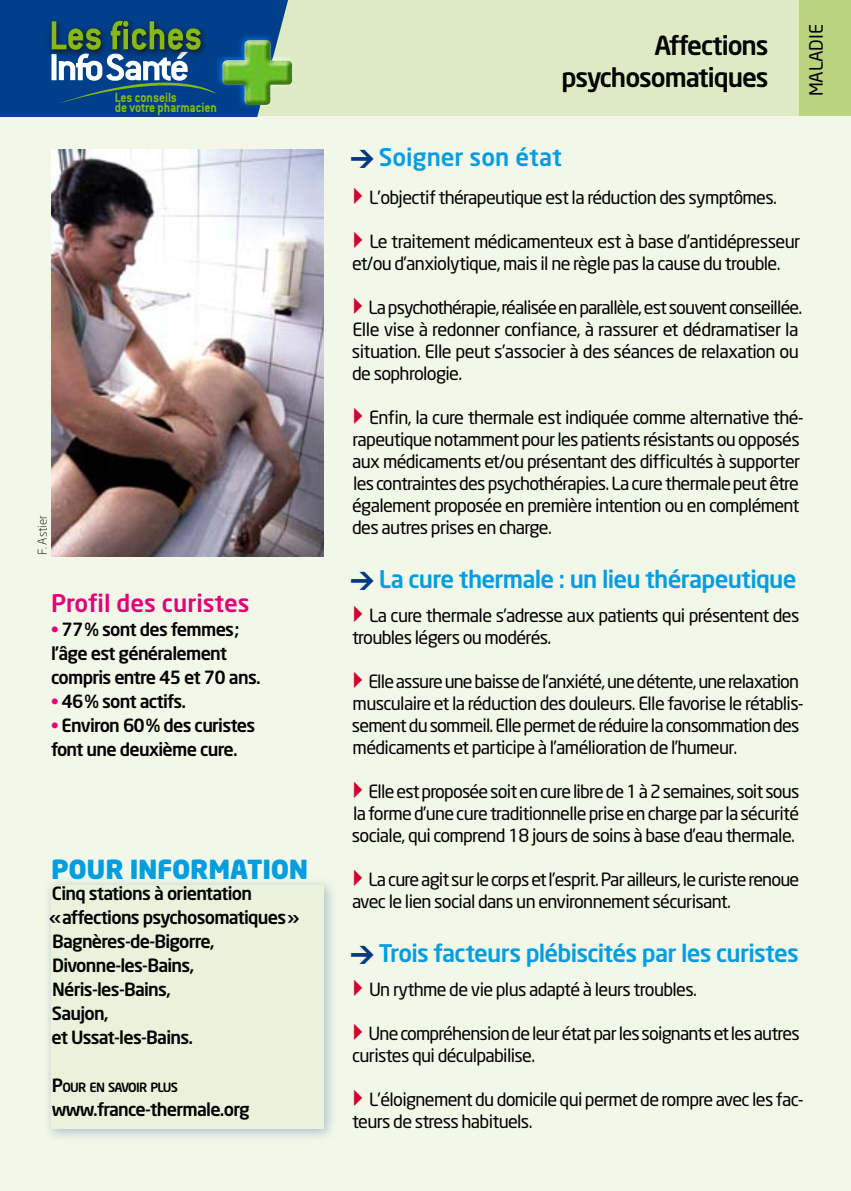
<style>
.page{position:relative;width:851px;height:1191px;background:#fff}
.page>*{position:absolute;margin:0;border:0;box-sizing:border-box;transform-origin:0 0}
.t1{font:500 26px/32px "Neo Sans";letter-spacing:-.04em;color:#000;text-align:right}
.t2{font:900 26px "Neo Sans";letter-spacing:-.01em;color:#009ee0}
.t3{font:500 24px "Neo Sans";letter-spacing:-.03em;color:#009ee0}
.t4{font:500 24px "Neo Sans";color:#e2007a}
.t5{font:500 24px "Neo Sans";color:#009ee0}
.t6{font:18.2px "Neo Sans";color:#000}
.t7{font:18px/22px "Neo Sans";letter-spacing:-.04em;color:#000}
.t8{font:500 18px/24px "Neo Sans";letter-spacing:-.04em;color:#000}
.t9{font:700 14.8px "Conduit ITC";letter-spacing:-.005em;color:#86b918;scale:.9 1}
.t10{font:500 12.6px "Neo Sans";letter-spacing:-.055em;color:#000}
.t11{font:300 12px "Neo Sans";color:#000}
.s1{color:#e2007a}
.s2{font-size:18px}
.s3{font-family:"DIN";font-weight:900;color:#003882}
.s4{color:#d4002f}
</style>
<div class="page">
<div style="left:0;top:0;width:850px;height:1191px;background:#f2f7e8"></div>
<div style="left:0;top:0;width:798px;height:116px;background:#ddeac3"></div>
<svg style="left:0;top:0;width:293px;height:116px;background:#296183"></svg>
<div style="left:799px;top:0;width:51px;height:116px;background:#bad37f"></div>
<img style="left:51px;top:150px;width:272px;height:406px">
<div style="left:41px;top:874px;width:297px;height:269px;background:#003882;opacity:.3"></div>
<div style="left:51px;top:884px;width:272px;height:244px;background:#ebf2dc"></div>
<p class="t9" style="left:115px;top:89px;width:71px">Les conseils</p>
<p class="t9" style="left:115px;top:98px;width:115px">de votre pharmacien</p>
<p class="t11" style="left:35px;top:555px;width:41px;rotate:-90deg">F. Astier</p>
<h2 class="t4" style="left:51px;top:588px;width:200px">Profil des curistes</h2>
<p class="t8" style="left:51px;top:617px;width:211px"><span class="s1">•</span> 77% sont des femmes; l’âge est généralement compris entre 45 et 70 ans.</p>
<p class="t8" style="left:51px;top:689px;width:137px"><span class="s1">•</span> 46% sont actifs.</p>
<p class="t8" style="left:51px;top:713px;width:206px"><span class="s1">•</span> Environ 60% des curistes font une deuxième cure.</p>
<h1 class="t2" style="left:51px;top:852px;width:227px">POUR INFORMATION</h1>
<p class="t8" style="left:49px;top:880px;width:252px">Cinq stations à orientation «affections psychosomatiques»<br>Bagnères-de-Bigorre,<br>Divonne-les-Bains,<br>Néris-les-Bains,<br>Saujon,<br>et Ussat-les-Bains.</p>
<p class="t10" style="left:52px;top:1079px;width:128px"><span class="s2">P</span>our en savoir plus</p>
<p class="t8" style="left:52px;top:1096px;width:199px">www.france-thermale.org</p>
<h1 class="t1" style="left:561px;top:28px;width:209px">Affections psychosomatiques</h1>
<p class="t6" style="left:804px;top:96px;width:74px;rotate:-90deg">maladi e</p>
<h2 class="t5" style="left:350px;top:142px;width:213px"><span class="s3">&gt;</span> Soigner son état</h2>
<p class="t7" style="left:344px;top:186px;width:433px"><span class="s4">✔</span>L’objectif thérapeutique est la réduction des symptômes.</p>
<p class="t7" style="left:352px;top:230px;width:450px;text-indent:-8px"><span class="s4">✔</span>Le traitement médicamenteux est à base d’antidépresseur et/ou d’anxiolytique, mais il ne règle pas la cause du trouble.</p>
<p class="t7" style="left:352px;top:296px;width:452px;text-indent:-7px"><span class="s4">✔</span>La psychothérapie, réalisée en parallèle, est souvent conseillée.<br>Elle vise à redonner confiance, à rassurer et dédramatiser la situation. Elle peut s’associer à des séances de relaxation ou de sophrologie.</p>
<p class="t7" style="left:352px;top:406px;width:453px;text-indent:-8px"><span class="s4">✔</span>Enfin, la cure thermale est indiquée comme alternative thé&shy;rapeutique notamment pour les patients résistants ou opposés aux médicaments et/ou présentant des difficultés à supporter les contraintes des psychothérapies. La cure thermale peut être également proposée en première intention ou en complément des autres prises en charge.</p>
<h2 class="t3" style="left:350px;top:564px;width:448px"><span class="s3">&gt;</span> La cure thermale : un lieu thérapeutique</h2>
<p class="t7" style="left:352px;top:604px;width:449px;text-indent:-7px"><span class="s4">✔</span>La cure thermale s’adresse aux patients qui présentent des troubles légers ou modérés.</p>
<p class="t7" style="left:352px;top:670px;width:453px;text-indent:-7px"><span class="s4">✔</span>Elle assure une baisse de l’anxiété, une détente, une relaxation musculaire et la réduction des douleurs. Elle favorise le rétablis&shy;sement du sommeil. Elle permet de réduire la consommation des médicaments et participe à l’amélioration de l’humeur.</p>
<p class="t7" style="left:344px;top:780px;width:456px;text-align:center"><span class="s4">✔</span>Elle est proposée soit en cure libre de 1 à 2 semaines, soit sous la forme d’une cure traditionnelle prise en charge par la sécurité sociale, qui comprend 18 jours de soins à base d’eau thermale.</p>
<p class="t7" style="left:352px;top:868px;width:448px;text-indent:-8px"><span class="s4">✔</span>La cure agit sur le corps et l’esprit. Par ailleurs, le curiste renoue avec le lien social dans un environnement sécurisant.</p>
<h2 class="t3" style="left:350px;top:938px;width:450px"><span class="s3">&gt;</span> Trois facteurs plébiscités par les curistes</h2>
<p class="t7" style="left:344px;top:978px;width:354px"><span class="s4">✔</span>Un rythme de vie plus adapté à leurs troubles.</p>
<p class="t7" style="left:352px;top:1022px;width:449px;text-indent:-8px"><span class="s4">✔</span>Une compréhension de leur état par les soignants et les autres curistes qui déculpabilise.</p>
<p class="t7" style="left:352px;top:1088px;width:453px;text-indent:-7px"><span class="s4">✔</span>L’éloignement du domicile qui permet de rompre avec les fac&shy;teurs de stress habituels.</p>
</div>
